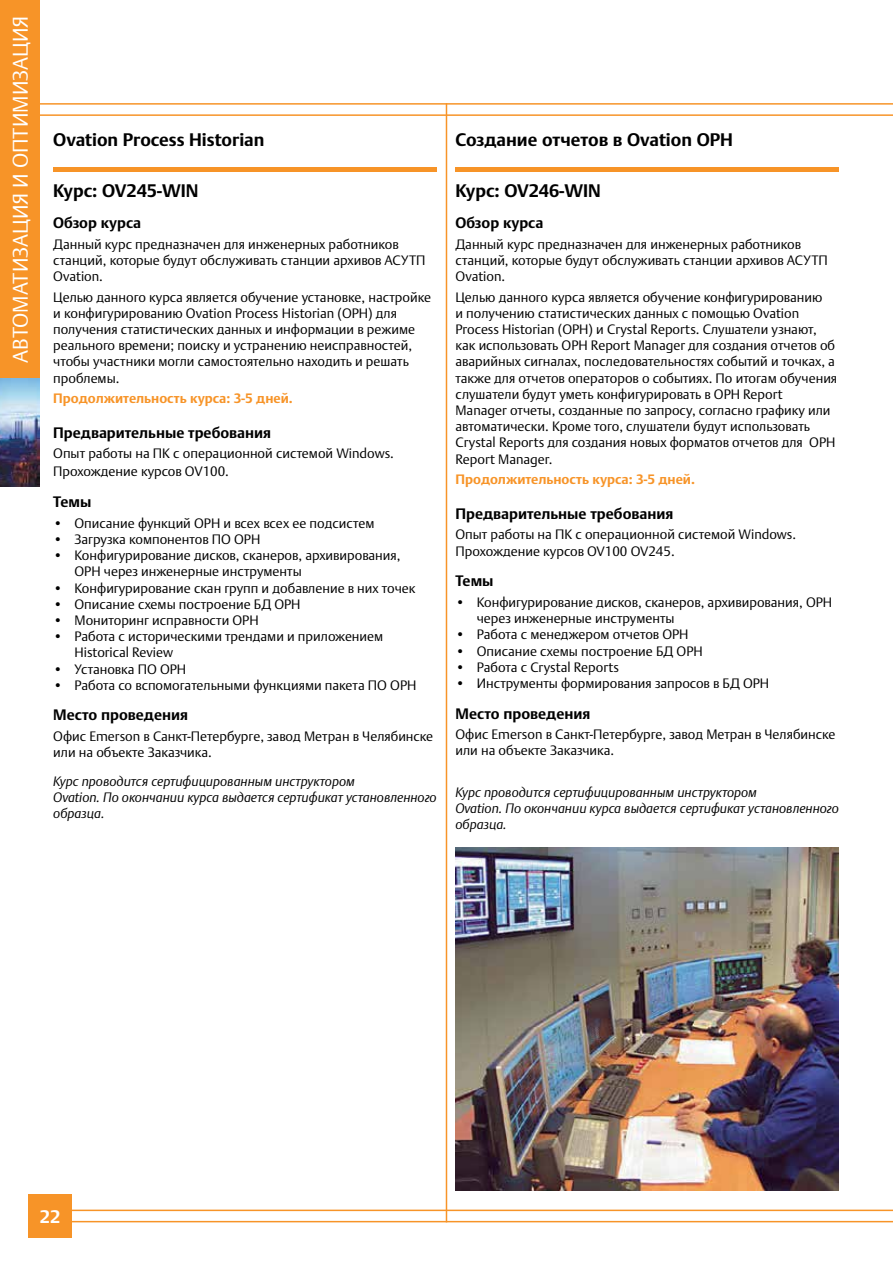
<style>
.page{position:relative;width:893px;height:1263px;background:#fff}
.page>*{position:absolute;margin:0;border:0;box-sizing:border-box;transform-origin:0 0}
.t1{font:300 21px "DTL Argo CT";color:#fff}
.t2{font:700 18px "DTL Argo CT";color:#000}
.t3{font:700 18px "DTL Argo CT";color:#fff}
.t4{font:700 15px "DTL Argo CT";color:#000}
.t5{font:300 13.5px/16.2px "DTL Argo CT";color:#000}
.t6{font:italic 300 13.5px/16.2px "DTL Argo CT";color:#000}
.t7{font:700 13.5px "DTL Argo CT";color:#f79428}
</style>
<div class="page">
<hr style="left:0;top:103px;width:893px;height:2px;background:#f79428">
<hr style="left:0;top:114px;width:893px;height:2px;background:#f79428">
<div style="left:28px;top:1194px;width:44px;height:44px;background:#f79428"></div>
<hr style="left:72px;top:1209px;width:821px;height:2px;background:#f79428">
<hr style="left:72px;top:1221px;width:821px;height:1px;background:#f79428">
<div style="left:0;top:0;width:40px;height:378px;background:#f79428"></div>
<img style="left:0;top:378px;width:40px;height:108px">
<hr style="left:446px;top:103px;width:1px;height:1119px;background:#f79428">
<div style="left:53px;top:167px;width:384px;height:5px;background:#f79428"></div>
<div style="left:455px;top:167px;width:384px;height:5px;background:#f79428"></div>
<img style="left:455px;top:847px;width:384px;height:343px">
<h1 class="t1" style="left:8px;top:363px;width:348px;rotate:-90deg">АВТОМАТИЗАЦИЯ И ОПТИМИЗАЦИЯ</h1>
<h2 class="t2" style="left:53px;top:129px;width:213px">Ovation Process Historian</h2>
<h2 class="t2" style="left:53px;top:180px;width:147px">Курс: OV245-WIN</h2>
<p class="t4" style="left:53px;top:214px;width:89px">Обзор курса</p>
<p class="t5" style="left:53px;top:236px;width:374px">Данный курс предназначен для инженерных работников станций, которые будут обслуживать станции архивов АСУТП<br>Ovation.</p>
<p class="t5" style="left:53px;top:289px;width:379px">Целью данного курса является обучение установке, настройке и конфигурированию Ovation Process Historian (OPH) для получения статистических данных и информации в режиме реального времени; поиску и устранению неисправностей, чтобы участники могли самостоятельно находить и решать проблемы.</p>
<p class="t7" style="left:53px;top:390px;width:241px">Продолжительность курса: 3-5 дней.</p>
<p class="t4" style="left:53px;top:424px;width:219px">Предварительные требования</p>
<p class="t5" style="left:53px;top:445px;width:342px;line-height:18px">Опыт работы на ПК с операционной системой Windows.<br>Прохождение курсов OV100.</p>
<p class="t4" style="left:53px;top:493px;width:40px">Темы</p>
<p class="t5" style="left:53px;top:515px;width:323px">• Описание функций OPH и всех всех ее подсистем</p>
<p class="t5" style="left:53px;top:531px;width:209px">• Загрузка компонентов ПО OPH</p>
<p class="t5" style="left:75px;top:547px;width:328px;text-indent:-21px">• Конфигурирование дисков, сканеров, архивирования,<br>OPH через инженерные инструменты</p>
<p class="t5" style="left:53px;top:580px;width:364px">• Конфигурирование скан групп и добавление в них точек</p>
<p class="t5" style="left:53px;top:596px;width:249px">• Описание схемы построение БД OPH</p>
<p class="t5" style="left:53px;top:612px;width:207px">• Мониторинг исправности OPH</p>
<p class="t5" style="left:75px;top:628px;width:310px;text-indent:-21px">• Работа с историческими трендами и приложением<br>Historical Review</p>
<p class="t5" style="left:53px;top:661px;width:134px">• Установка ПО OPH</p>
<p class="t5" style="left:53px;top:677px;width:365px">• Работа со вспомогательными функциями пакета ПО OPH</p>
<p class="t4" style="left:53px;top:706px;width:136px">Место проведения</p>
<p class="t5" style="left:53px;top:728px;width:382px">Офис Emerson в Санкт-Петербурге, завод Метран в Челябинске или на объекте Заказчика.</p>
<p class="t6" style="left:53px;top:773px;width:385px">Курс проводится сертифицированным инструктором<br>Ovation. По окончании курса выдается сертификат установленного образца.</p>
<h2 class="t2" style="left:455px;top:129px;width:279px">Создание отчетов в Ovation OPH</h2>
<h2 class="t2" style="left:455px;top:180px;width:147px">Курс: OV246-WIN</h2>
<p class="t4" style="left:455px;top:214px;width:89px">Обзор курса</p>
<p class="t5" style="left:455px;top:236px;width:374px">Данный курс предназначен для инженерных работников станций, которые будут обслуживать станции архивов АСУТП<br>Ovation.</p>
<p class="t5" style="left:455px;top:289px;width:383px">Целью данного курса является обучение конфигурированию<br>и получению статистических данных с помощью Ovation Process Historian (OPH) и Crystal Reports. Слушатели узнают, как использовать OPH Report Manager для создания отчетов об аварийных сигналах, последовательностях событий и точках, а также для отчетов операторов о событиях. По итогам обучения слушатели будут уметь конфигурировать в OPH Report Manager отчеты, созданные по запросу, согласно графику или автоматически. Кроме того, слушатели будут использовать Crystal Reports для создания новых форматов отчетов для OPH Report Manager.</p>
<p class="t7" style="left:455px;top:471px;width:241px">Продолжительность курса: 3-5 дней.</p>
<p class="t4" style="left:455px;top:505px;width:219px">Предварительные требования</p>
<p class="t5" style="left:455px;top:527px;width:342px">Опыт работы на ПК с операционной системой Windows.<br>Прохождение курсов OV100 OV245.</p>
<p class="t4" style="left:455px;top:572px;width:40px">Темы</p>
<p class="t5" style="left:477px;top:594px;width:357px;text-indent:-21px">• Конфигурирование дисков, сканеров, архивирования, OPH через инженерные инструменты</p>
<p class="t5" style="left:455px;top:626px;width:235px">• Работа с менеджером отчетов OPH</p>
<p class="t5" style="left:455px;top:643px;width:249px">• Описание схемы построение БД OPH</p>
<p class="t5" style="left:455px;top:659px;width:165px">• Работа с Crystal Reports</p>
<p class="t5" style="left:455px;top:675px;width:315px">• Инструменты формирования запросов в БД OPH</p>
<p class="t4" style="left:455px;top:704px;width:136px">Место проведения</p>
<p class="t5" style="left:455px;top:726px;width:382px">Офис Emerson в Санкт-Петербурге, завод Метран в Челябинске или на объекте Заказчика.</p>
<p class="t6" style="left:455px;top:784px;width:385px">Курс проводится сертифицированным инструктором<br>Ovation. По окончании курса выдается сертификат установленного образца.</p>
<h2 class="t3" style="left:40px;top:1206px;width:22px">22</h2>
</div>
